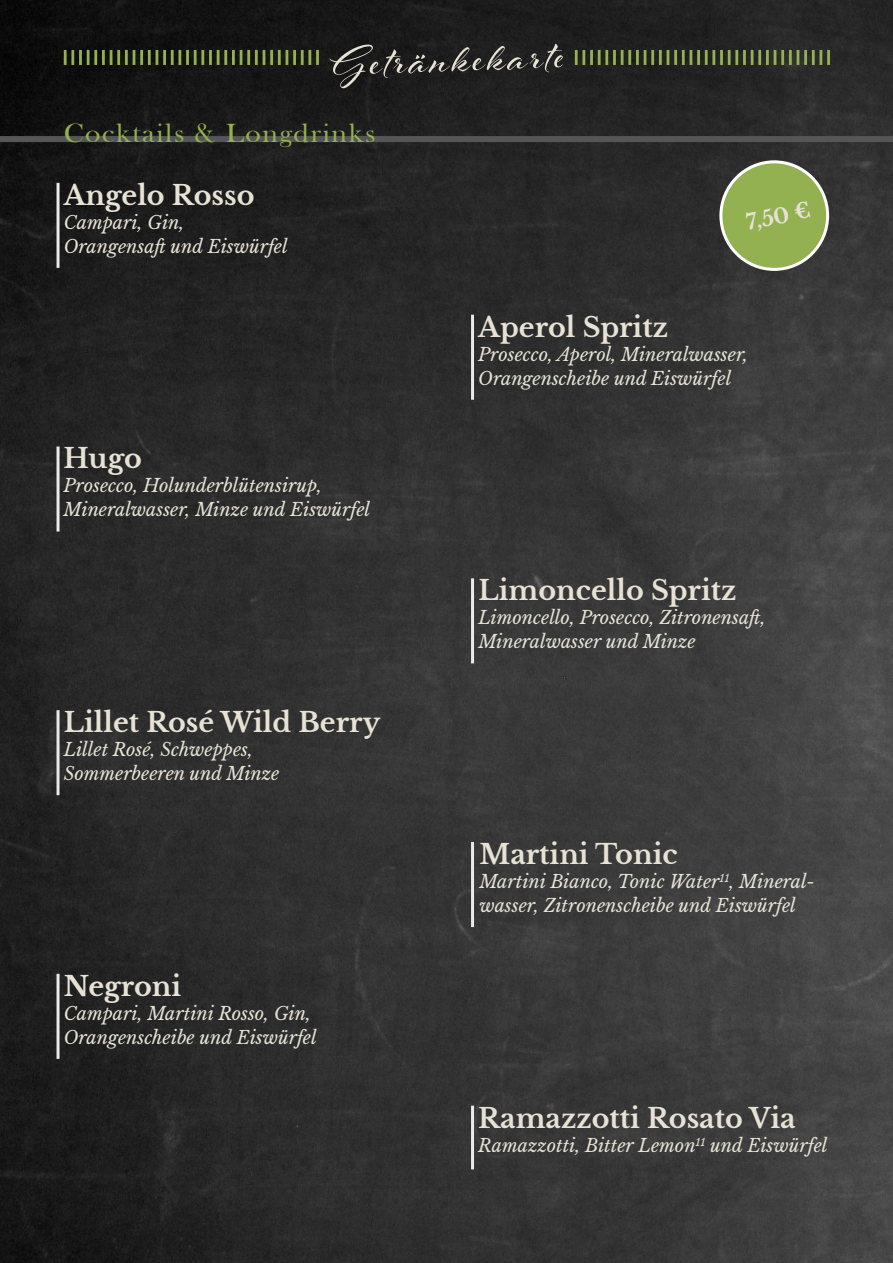
<style>
.page{position:relative;width:893px;height:1263px;background:#fff}
.page>*{position:absolute;margin:0;border:0;box-sizing:border-box;transform-origin:0 0}
.t1{font:45px "Al Fresco";color:#e7e2d4;scale:1.1 1}
.t2{font:700 27px "Libre Baskerville";color:#e7e2d4}
.t3{font:27px "Bask Old Face";letter-spacing:.055em;color:#93b150;scale:1.1 1}
.t4{font:700 21px "Libre Baskerville";color:#e7e2d4}
.t5{font:italic 18px/24px "Libre Baskerville";color:#e7e2d4}
</style>
<div class="page">
<img style="left:0;top:0;width:893px;height:1263px">
<div style="left:0;top:136px;width:893px;height:6px;background:#555657"></div>
<div style="left:721px;top:162px;width:107px;height:107px;background:#93b150;border-radius:50%"></div>
<div style="left:719px;top:160px;width:110px;height:111px;border:3px solid #fff;border-radius:50%"></div>
<hr style="left:575px;top:50px;width:3px;height:15px;background:#93b150">
<hr style="left:582px;top:50px;width:3px;height:15px;background:#93b150">
<hr style="left:590px;top:50px;width:3px;height:15px;background:#93b150">
<hr style="left:598px;top:50px;width:3px;height:15px;background:#93b150">
<hr style="left:605px;top:50px;width:3px;height:15px;background:#93b150">
<hr style="left:613px;top:50px;width:3px;height:15px;background:#93b150">
<svg style="left:621px;top:50px;width:2px;height:15px"></svg>
<hr style="left:628px;top:50px;width:3px;height:15px;background:#93b150">
<hr style="left:636px;top:50px;width:3px;height:15px;background:#93b150">
<svg style="left:644px;top:50px;width:2px;height:15px"></svg>
<hr style="left:651px;top:50px;width:3px;height:15px;background:#93b150">
<hr style="left:659px;top:50px;width:3px;height:15px;background:#93b150">
<svg style="left:667px;top:50px;width:2px;height:15px"></svg>
<hr style="left:674px;top:50px;width:3px;height:15px;background:#93b150">
<hr style="left:682px;top:50px;width:3px;height:15px;background:#93b150">
<hr style="left:689px;top:50px;width:3px;height:15px;background:#93b150">
<hr style="left:697px;top:50px;width:3px;height:15px;background:#93b150">
<hr style="left:705px;top:50px;width:3px;height:15px;background:#93b150">
<hr style="left:712px;top:50px;width:3px;height:15px;background:#93b150">
<hr style="left:720px;top:50px;width:3px;height:15px;background:#93b150">
<hr style="left:728px;top:50px;width:3px;height:15px;background:#93b150">
<hr style="left:735px;top:50px;width:3px;height:15px;background:#93b150">
<hr style="left:743px;top:50px;width:3px;height:15px;background:#93b150">
<svg style="left:751px;top:50px;width:2px;height:15px"></svg>
<hr style="left:758px;top:50px;width:3px;height:15px;background:#93b150">
<hr style="left:766px;top:50px;width:3px;height:15px;background:#93b150">
<svg style="left:774px;top:50px;width:2px;height:15px"></svg>
<hr style="left:781px;top:50px;width:3px;height:15px;background:#93b150">
<hr style="left:789px;top:50px;width:3px;height:15px;background:#93b150">
<svg style="left:797px;top:50px;width:2px;height:15px"></svg>
<hr style="left:804px;top:50px;width:3px;height:15px;background:#93b150">
<hr style="left:812px;top:50px;width:3px;height:15px;background:#93b150">
<hr style="left:819px;top:50px;width:3px;height:15px;background:#93b150">
<hr style="left:827px;top:50px;width:3px;height:15px;background:#93b150">
<hr style="left:64px;top:50px;width:3px;height:15px;background:#93b150">
<hr style="left:71px;top:50px;width:3px;height:15px;background:#93b150">
<hr style="left:79px;top:50px;width:3px;height:15px;background:#93b150">
<hr style="left:87px;top:50px;width:3px;height:15px;background:#93b150">
<hr style="left:94px;top:50px;width:3px;height:15px;background:#93b150">
<hr style="left:102px;top:50px;width:3px;height:15px;background:#93b150">
<svg style="left:110px;top:50px;width:2px;height:15px"></svg>
<hr style="left:117px;top:50px;width:3px;height:15px;background:#93b150">
<hr style="left:125px;top:50px;width:3px;height:15px;background:#93b150">
<svg style="left:133px;top:50px;width:2px;height:15px"></svg>
<hr style="left:140px;top:50px;width:3px;height:15px;background:#93b150">
<hr style="left:148px;top:50px;width:3px;height:15px;background:#93b150">
<svg style="left:156px;top:50px;width:2px;height:15px"></svg>
<hr style="left:163px;top:50px;width:3px;height:15px;background:#93b150">
<hr style="left:171px;top:50px;width:3px;height:15px;background:#93b150">
<hr style="left:178px;top:50px;width:3px;height:15px;background:#93b150">
<hr style="left:186px;top:50px;width:3px;height:15px;background:#93b150">
<hr style="left:194px;top:50px;width:3px;height:15px;background:#93b150">
<hr style="left:201px;top:50px;width:3px;height:15px;background:#93b150">
<hr style="left:209px;top:50px;width:3px;height:15px;background:#93b150">
<hr style="left:217px;top:50px;width:3px;height:15px;background:#93b150">
<hr style="left:224px;top:50px;width:3px;height:15px;background:#93b150">
<hr style="left:232px;top:50px;width:3px;height:15px;background:#93b150">
<svg style="left:240px;top:50px;width:2px;height:15px"></svg>
<hr style="left:247px;top:50px;width:3px;height:15px;background:#93b150">
<hr style="left:255px;top:50px;width:3px;height:15px;background:#93b150">
<svg style="left:263px;top:50px;width:2px;height:15px"></svg>
<hr style="left:270px;top:50px;width:3px;height:15px;background:#93b150">
<hr style="left:278px;top:50px;width:3px;height:15px;background:#93b150">
<svg style="left:286px;top:50px;width:2px;height:15px"></svg>
<hr style="left:293px;top:50px;width:3px;height:15px;background:#93b150">
<hr style="left:301px;top:50px;width:3px;height:15px;background:#93b150">
<hr style="left:308px;top:50px;width:3px;height:15px;background:#93b150">
<hr style="left:316px;top:50px;width:3px;height:15px;background:#93b150">
<hr style="left:57px;top:183px;width:3px;height:85px;background:#e9eaeb">
<hr style="left:57px;top:446px;width:3px;height:85px;background:#e9eaeb">
<hr style="left:57px;top:710px;width:3px;height:85px;background:#e9eaeb">
<hr style="left:57px;top:974px;width:3px;height:85px;background:#e9eaeb">
<hr style="left:471px;top:315px;width:3px;height:85px;background:#e9eaeb">
<hr style="left:471px;top:578px;width:3px;height:85px;background:#e9eaeb">
<hr style="left:471px;top:842px;width:3px;height:85px;background:#e9eaeb">
<hr style="left:471px;top:1106px;width:3px;height:63px;background:#e9eaeb">
<p class="t1" style="left:329px;top:33px;width:217px;rotate:-2deg">Getränkekarte</p>
<p class="t3" style="left:64px;top:118px;width:285px">Cocktails &amp; Longdrinks</p>
<p class="t2" style="left:64px;top:179px;width:192px">Angelo Rosso</p>
<p class="t5" style="left:64px;top:210px;width:122px">Campari, Gin,</p>
<p class="t5" style="left:64px;top:234px;width:226px">Orangensaft und Eiswürfel</p>
<p class="t2" style="left:64px;top:442px;width:80px">Hugo</p>
<p class="t5" style="left:64px;top:474px;width:260px">Prosecco, Holunderblütensirup,</p>
<p class="t5" style="left:64px;top:498px;width:308px">Mineralwasser, Minze und Eiswürfel</p>
<p class="t2" style="left:64px;top:706px;width:318px">Lillet Rosé Wild Berry</p>
<p class="t5" style="left:64px;top:738px;width:191px">Lillet Rosé, Schweppes,</p>
<p class="t5" style="left:64px;top:762px;width:217px">Sommerbeeren und Minze</p>
<p class="t2" style="left:64px;top:969px;width:119px">Negroni</p>
<p class="t5" style="left:64px;top:1001px;width:249px">Campari, Martini Rosso, Gin,</p>
<p class="t5" style="left:64px;top:1025px;width:255px">Orangenscheibe und Eiswürfel</p>
<p class="t4" style="left:744px;top:210px;width:67px;rotate:-12deg">7,50 €</p>
<p class="t2" style="left:478px;top:310px;width:191px">Aperol Spritz</p>
<p class="t5" style="left:478px;top:342px;width:271px">Prosecco, Aperol, Mineralwasser,</p>
<p class="t5" style="left:478px;top:366px;width:255px">Orangenscheibe und Eiswürfel</p>
<p class="t2" style="left:478px;top:574px;width:260px">Limoncello Spritz</p>
<p class="t5" style="left:478px;top:606px;width:289px">Limoncello, Prosecco, Zitronensaft,</p>
<p class="t5" style="left:478px;top:630px;width:219px">Mineralwasser und Minze</p>
<p class="t2" style="left:479px;top:838px;width:200px">Martini Tonic</p>
<p class="t5" style="left:479px;top:869px;width:337px">Martini Bianco, Tonic Water<sup>11</sup>, Mineral&shy;wasser, Zitronenscheibe und Eiswürfel</p>
<p class="t2" style="left:478px;top:1101px;width:319px">Ramazzotti Rosato Via</p>
<p class="t5" style="left:478px;top:1133px;width:351px">Ramazzotti, Bitter Lemon<sup>11</sup> und Eiswürfel</p>
</div>
